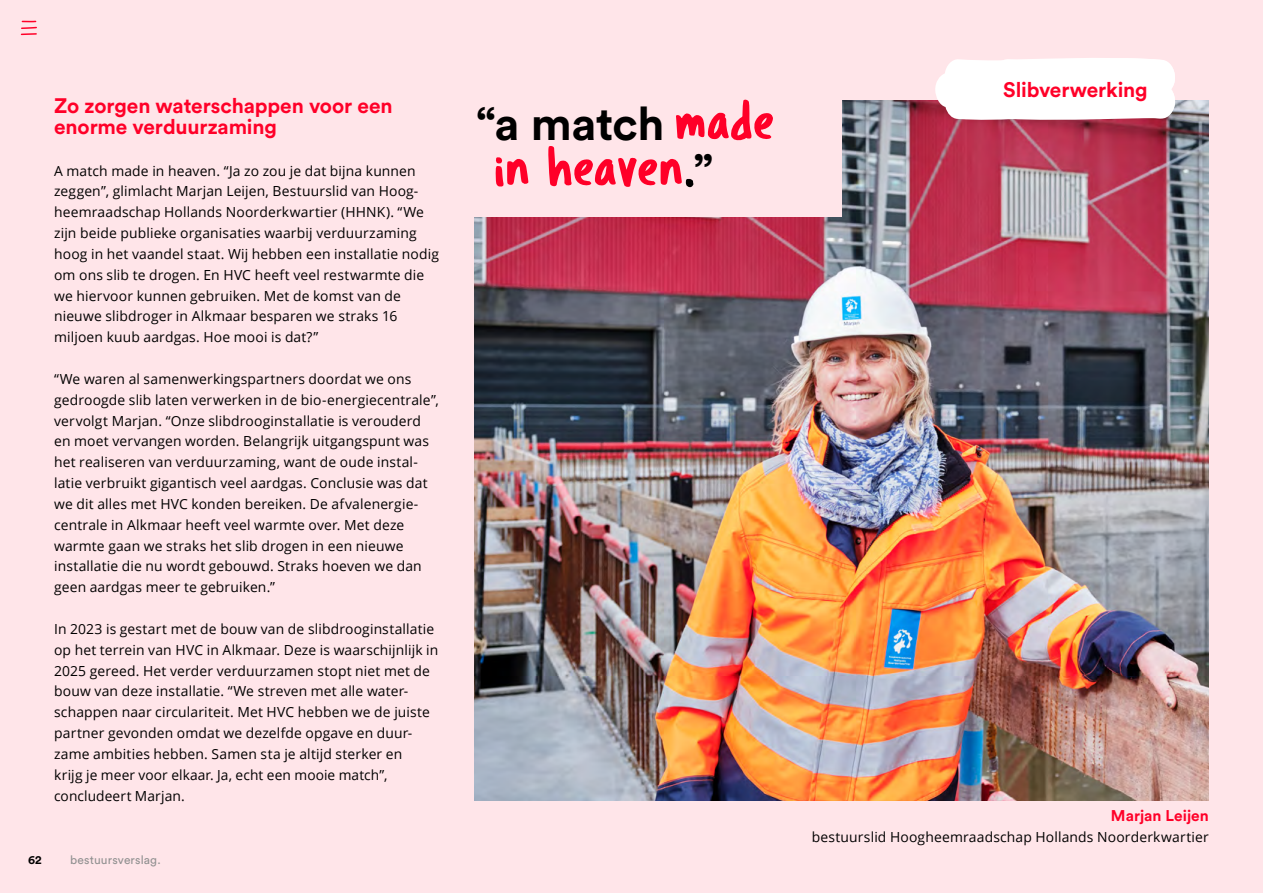
<style>
.page{position:relative;width:1263px;height:893px;background:#ffe5e9}
.page>*{position:absolute;margin:0;border:0;box-sizing:border-box;transform-origin:0 0}
.t1{font:57.9px "Tragic Marker";letter-spacing:-.005em;color:#ff0028}
.t2{font:700 46.35px "Circular Std";letter-spacing:-.01em;color:#000}
.t3{font:700 20.85px/20.9px "Circular Std";letter-spacing:-.005em;color:#ff0028}
.t4{font:700 15.45px "Circular Std";color:#ff0028}
.t5{font:13.95px/20.9px "Open Sans";letter-spacing:.01em;color:#000}
.t6{font:12px "Circular Std";letter-spacing:.01em;color:#919191}
.t7{font:700 12px "Circular Std";color:#000}
.s1{font-family:"Tragic Marker";font-weight:400;font-size:57.9px;color:#ff0028}
.s2{color:#000}
.s3{font-family:"Circular Std";font-weight:700;font-size:46.35px;color:#000}
</style>
<div class="page">
<img style="left:474px;top:101px;width:735px;height:699px">
<div style="left:459px;top:79px;width:382px;height:138px;background:#ffe5e9"></div>
<svg style="left:935px;top:58px;width:240px;height:64px;background:#f9f1f2"></svg>
<svg style="left:20px;top:20px;width:17px;height:16px"></svg>
<h3 class="t3" style="left:54px;top:95px;width:340px">Zo zorgen waterschappen voor een enorme verduurzaming</h3>
<p class="t5" style="left:54px;top:160px;width:386px">A match made in heaven. “Ja zo zou je dat bijna kunnen zeggen”, glimlacht Marjan Leijen, Bestuurslid van Hoog&shy;heemraadschap Hollands Noorderkwartier (HHNK). “We zijn beide publieke organisaties waarbij verduur zaming hoog in het vaandel staat. Wij hebben een installatie nodig om ons slib te drogen. En HVC heeft veel restwarmte die we hiervoor kunnen gebruiken. Met de komst van de nieuwe slibdroger in Alkmaar besparen we straks 16 miljoen kuub aardgas. Hoe mooi is dat?”</p>
<p class="t5" style="left:54px;top:368px;width:386px">“We waren al samenwerkingspartners doordat we ons gedroogde slib laten verwerken in de bio-energiecentrale”, vervolgt Marjan. “Onze slibdrooginstallatie is verouderd en moet vervangen worden. Belangrijk uitgangspunt was het realiseren van verduurzaming, want de oude instal&shy;latie verbruikt gigantisch veel aardgas. Conclusie was dat we dit alles met HVC konden bereiken. De afvalenergie&shy;centrale in Alkmaar heeft veel warmte over. Met deze warmte gaan we straks het slib drogen in een nieuwe installatie die nu wordt gebouwd. Straks hoeven we dan geen aardgas meer te gebruiken.”</p>
<p class="t5" style="left:54px;top:618px;width:386px">In 2023 is gestart met de bouw van de slibdrooginstallatie op het terrein van HVC in Alkmaar. Deze is waarschijnlijk in 2025 gereed. Het verder verduurzamen stopt niet met de bouw van deze installatie. “We streven met alle water&shy;schappen naar circulariteit. Met HVC hebben we de juiste partner gevonden omdat we dezelfde opgave en duur&shy;zame ambities hebben. Samen sta je altijd sterker en<br>krijg je meer voor elkaar. Ja, echt een mooie match”, concludeert Marjan.</p>
<p class="t7" style="left:28px;top:851px;width:15px">62</p>
<p class="t6" style="left:70px;top:852px;width:92px">bestuursverslag.</p>
<h2 class="t2" style="left:476px;top:94px;width:301px">“ a match <span class="s1">made</span></h2>
<h1 class="t1" style="left:495px;top:131px;width:220px">in heaven<span class="s2">.</span><span class="s3">”</span></h1>
<h3 class="t3" style="left:1003px;top:79px;width:146px">Slibverwerking</h3>
<p class="t4" style="left:1111px;top:806px;width:99px">Marjan Leijen</p>
<p class="t5" style="left:812px;top:826px;width:399px">bestuurslid Hoogheemraadschap Hollands Noorderkwartier</p>
</div>
